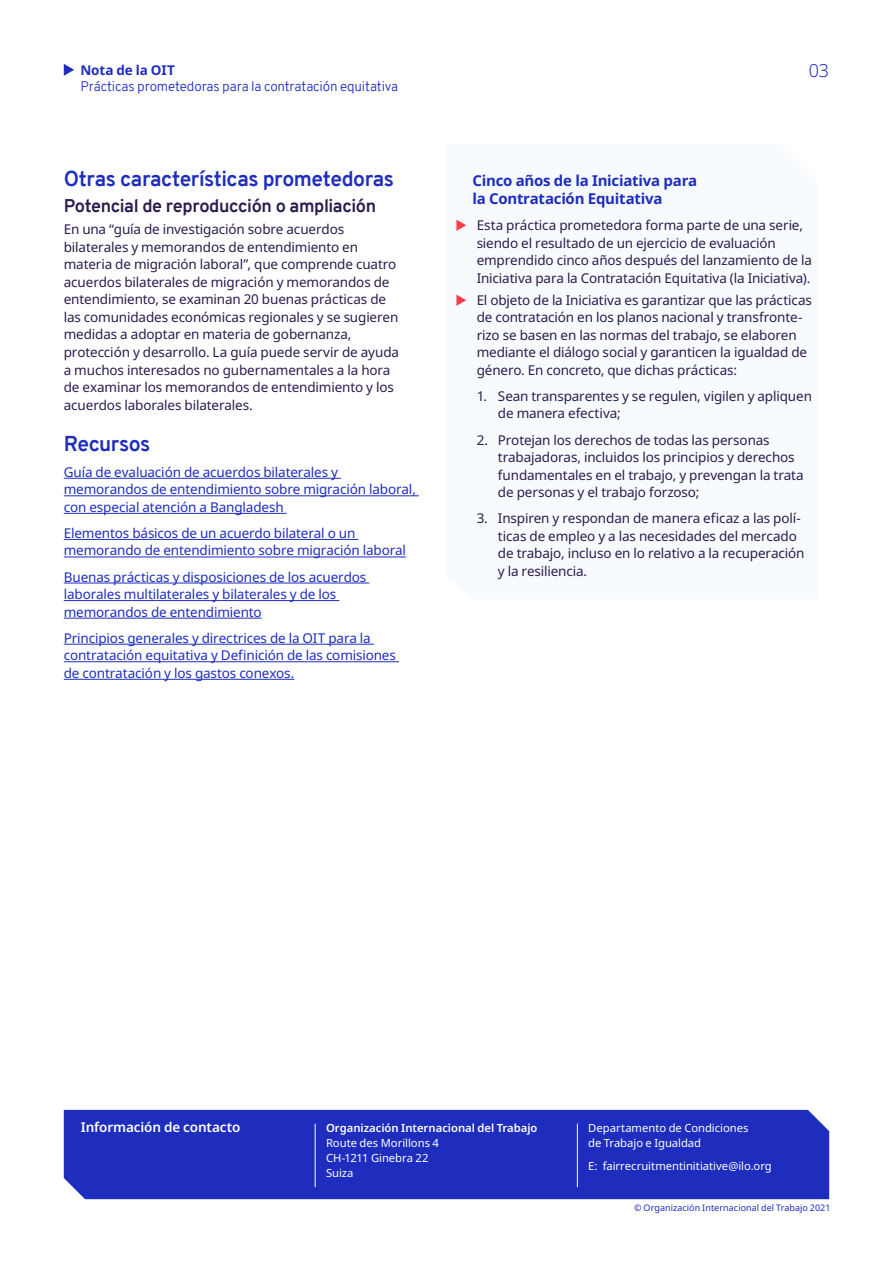
<style>
.page{position:relative;width:893px;height:1263px;background:#fff}
.page>*{position:absolute;margin:0;border:0;box-sizing:border-box;transform-origin:0 0}
.Titre_B{font:700 21px "Overpass";letter-spacing:-.02em;color:#1e2dbe}
.Titre_C{font:700 18px "Overpass";letter-spacing:-.02em;color:#2c1b4d}
.t1{font:300 18px "Noto Sans";color:#1e2dbe}
.box_header{font:700 15px/18px "Noto Sans";letter-spacing:-.015em;color:#1e2dbe}
.Body{font:13.5px/17.5px "Noto Sans";letter-spacing:-.01em;color:#2c1b4d}
.Body-2{font:13.5px/17.5px "Noto Sans";letter-spacing:-.01em;color:#1e2dbe}
.Briefing_A4_-_Subhea{font:300 13.5px "Overpass";letter-spacing:-.01em;color:#1e2dbe}
.Body-3{font:600 13.5px "Noto Sans";letter-spacing:-.01em;color:#fff}
.Briefing_A4_-_Subhea-2{font:700 13.5px "Noto Sans";letter-spacing:-.01em;color:#1e2dbe}
.Briefing_A4_-_contac{font:11.25px/15px "Noto Sans";color:#fff}
.Briefing_A4_-_contac-2{font:600 11.25px "Noto Sans";letter-spacing:-.005em;color:#fff}
.Briefing_A4_-_contac-3{font:9px "Noto Sans";letter-spacing:.005em;color:#1e2dbe}
</style>
<div class="page">
<svg style="left:64px;top:64px;width:10px;height:12px"></svg>
<hr style="left:64px;top:478px;width:277px;height:1px;background:#1e2dbe">
<hr style="left:64px;top:495px;width:355px;height:1px;background:#1e2dbe">
<hr style="left:64px;top:513px;width:223px;height:1px;background:#1e2dbe">
<hr style="left:64px;top:539px;width:294px;height:1px;background:#1e2dbe">
<hr style="left:64px;top:557px;width:342px;height:1px;background:#1e2dbe">
<hr style="left:64px;top:583px;width:305px;height:1px;background:#1e2dbe">
<hr style="left:64px;top:600px;width:275px;height:1px;background:#1e2dbe">
<hr style="left:64px;top:618px;width:198px;height:1px;background:#1e2dbe">
<hr style="left:64px;top:644px;width:310px;height:1px;background:#1e2dbe">
<hr style="left:64px;top:661px;width:335px;height:1px;background:#1e2dbe">
<hr style="left:64px;top:679px;width:230px;height:1px;background:#1e2dbe">
<div style="left:64px;top:1110px;width:765px;height:89px;background:#1e2dbe"></div>
<hr style="left:577px;top:1123px;width:1px;height:64px;background:#fff">
<hr style="left:315px;top:1123px;width:1px;height:64px;background:#fff">
<p class="Briefing_A4_-_Subhea-2" style="left:80px;top:60px;width:96px">Nota de la OIT</p>
<h2 class="t1" style="left:809px;top:57px;width:22px">03</h2>
<p class="Briefing_A4_-_Subhea" style="left:80px;top:77px;width:319px">Prácticas prometedoras para la contratación equitativa</p>
<p class="Titre_B" style="left:64px;top:164px;width:332px">Otras características prometedoras</p>
<p class="Titre_C" style="left:64px;top:193px;width:314px">Potencial de reproducción o ampliación</p>
<p class="Body" style="left:64px;top:221px;width:337px">En una “guía de investigación sobre acuerdos bilaterales y memorandos de entendimiento en materia de migración laboral”, que comprende cuatro acuerdos bilaterales de migración y memorandos de entendimiento, se examinan 20 buenas prácticas de las comunidades económicas regionales y se sugieren medidas a adoptar en materia de gobernanza, protección y desarrollo. La guía puede servir de ayuda a muchos interesados no gubernamentales a la hora de examinar los memorandos de entendimiento y los acuerdos laborales bilaterales.</p>
<p class="Titre_B" style="left:64px;top:428px;width:88px">Recursos</p>
<p class="Body-2" style="left:64px;top:463px;width:354px">Guía de evaluación de acuerdos bilaterales y memorandos de entendimiento sobre migración laboral, con especial atención a Bangladesh</p>
<p class="Body-2" style="left:64px;top:524px;width:344px">Elementos básicos de un acuerdo bilateral o un memorando de entendimiento sobre migración laboral</p>
<p class="Body-2" style="left:64px;top:568px;width:304px">Buenas prácticas y disposiciones de los acuerdos laborales multilaterales y bilaterales y de los memorandos de entendimiento</p>
<p class="Body-2" style="left:64px;top:629px;width:334px">Principios generales y directrices de la OIT para la contratación equitativa y Definición de las comisiones de contratación y los gastos conexos.</p>
<p class="box_header" style="left:472px;top:172px;width:226px">Cinco años de la Iniciativa para la Contratación Equitativa</p>
<p class="Body" style="left:477px;top:217px;width:337px">Esta práctica prometedora forma parte de una serie, siendo el resultado de un ejercicio de evaluación emprendido cinco años después del lanzamiento de la Iniciativa para la Contratación Equitativa (la Iniciativa).</p>
<p class="Body" style="left:477px;top:291px;width:337px">El objeto de la Iniciativa es garantizar que las prácticas de contratación en los planos nacional y transfronte&shy;rizo se basen en las normas del trabajo, se elaboren mediante el diálogo social y garanticen la igualdad de género. En concreto, que dichas prácticas:</p>
<p class="Body" style="left:498px;top:388px;width:316px;text-indent:-21px">1. Sean transparentes y se regulen, vigilen y apliquen de manera efectiva;</p>
<p class="Body" style="left:498px;top:431px;width:307px;text-indent:-21px">2. Protejan los derechos de todas las personas trabajadoras, incluidos los principios y derechos fundamentales en el trabajo, y prevengan la trata de personas y el trabajo forzoso;</p>
<p class="Body" style="left:498px;top:510px;width:308px;text-indent:-21px">3. Inspiren y respondan de manera eficaz a las polí&shy;ticas de empleo y a las necesidades del mercado de trabajo, incluso en lo relativo a la recuperación y la resiliencia.</p>
<p class="Body-3" style="left:81px;top:1118px;width:161px">Información de contacto</p>
<p class="Briefing_A4_-_contac-2" style="left:326px;top:1119px;width:213px">Organización Internacional del Trabajo</p>
<p class="Briefing_A4_-_contac" style="left:326px;top:1135px;width:114px">Route des Morillons 4<br>CH-1211 Ginebra 22<br>Suiza</p>
<p class="Briefing_A4_-_contac" style="left:588px;top:1120px;width:162px">Departamento de Condiciones de Trabajo e Igualdad</p>
<p class="Briefing_A4_-_contac" style="left:588px;top:1159px;width:185px">E: fairrecruitmentinitiative@ilo.org</p>
<p class="Briefing_A4_-_contac-3" style="left:634px;top:1201px;width:198px">© Organización Internacional del Trabajo 2021</p>
</div>
